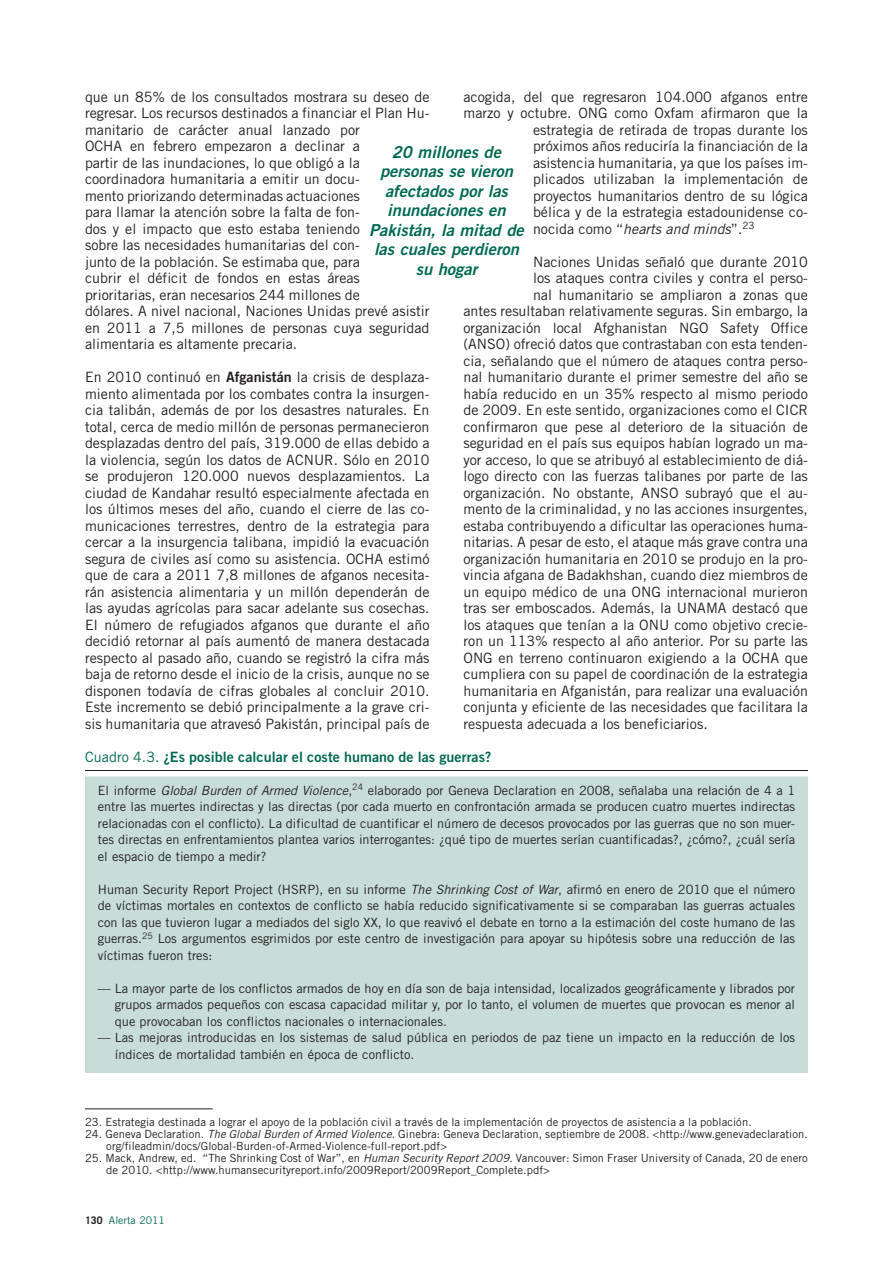
<style>
.page{position:relative;width:893px;height:1263px;background:#fff}
.page>*{position:absolute;margin:0;border:0;box-sizing:border-box;transform-origin:0 0}
.t1{font:italic 16.5px/19.5px "Trade Gothic Bold Two";color:#006a51;text-align:center}
.t2{font:14.25px/16.5px "Trade Gothic";color:#231f20}
.t3{font:14.25px "Trade Gothic Bold Two";letter-spacing:.005em;color:#006a51}
.t4{font:italic 14.25px "Trade Gothic";color:#231f20}
.t5{font:12.75px/16.5px "Trade Gothic";color:#231f20;text-align:justify}
.t6{font:11.25px/12px "Trade Gothic";letter-spacing:.005em;color:#231f20}
.t7{font:10.5px "Trade Gothic";color:#006a51}
.s1{font-family:"Trade Gothic Bold Two"}
.s2{font-style:normal}
.s3{font-family:"Trade Gothic"}
.s4{font-style:italic}
.s5{font-weight:700;color:#231f20}
</style>
<div class="page">
<hr style="left:85px;top:1108px;width:128px;height:1px;background:#231f20">
<div style="left:85px;top:745px;width:723px;height:327px;background:#c8ddd8"></div>
<div style="left:85px;top:740px;width:723px;height:36px;background:#fff"></div>
<hr style="left:85px;top:770px;width:723px;height:1px;background:#231f20">
<p class="t2" style="left:85px;top:90px;width:346px">que un 85% de los consultados mostrara su deseo de regresar. Los recursos destinados a financiar el Plan Hu&shy;manitario de carácter anual lanzado por<br>OCHA en febrero empezaron a declinar a<br>partir de las inundaciones, lo que obligó a la coordinadora humanitaria a emitir un docu-<br>mento priorizando determinadas actuaciones<br>para llamar la atención sobre la falta de fon-<br>dos y el impacto que esto estaba teniendo<br>sobre las necesidades humanitarias del con-<br>junto de la población. Se estimaba que, para<br>cubrir el déficit de fondos en estas áreas prioritarias, eran necesarios 244 millones de<br>dólares. A nivel nacional, Naciones Unidas prevé asistir en 2011 a 7,5 millones de personas cuya seguridad alimentaria es altamente precaria.</p>
<p class="t2" style="left:85px;top:370px;width:346px;text-align:justify">En 2010 continuó en <span class="s1">Afganistán</span> la crisis de desplaza&shy;miento alimentada por los combates contra la insurgen&shy;cia talibán, además de por los desastres naturales. En total, cerca de medio millón de personas permanecieron desplazadas dentro del país, 319.000 de ellas debido a la violencia, según los datos de ACNUR. Sólo en 2010 se produjeron 120.000 nuevos desplazamientos. La ciudad de Kandahar resultó especialmente afectada en los últimos meses del año, cuando el cierre de las co&shy;municaciones terrestres, dentro de la estrategia para cercar a la insurgencia talibana, impidió la evacuación segura de civiles así como su asistencia. OCHA estimó que de cara a 2011 7,8 millones de afganos necesita&shy;rán asistencia alimentaria y un millón dependerán de las ayudas agrícolas para sacar adelante sus cosechas.<br>El número de refugiados afganos que durante el año decidió retornar al país aumentó de manera destacada respecto al pasado año, cuando se registró la cifra más baja de retorno desde el inicio de la crisis, aunque no se disponen todavía de cifras globales al concluir 2010.<br>Este incremento se debió principalmente a la grave cri&shy;sis humanitaria que atravesó Pakistán, principal país de</p>
<p class="t2" style="left:463px;top:90px;width:346px">acogida, del que regresaron 104.000 afganos entre</p>
<p class="t2" style="left:463px;top:106px;width:346px">marzo y octubre. ONG como Oxfam afirmaron que la</p>
<p class="t2" style="left:533px;top:123px;width:276px">estrategia de retirada de tropas durante los</p>
<p class="t2" style="left:533px;top:139px;width:276px">próximos años reduciría la financiación de la</p>
<p class="t2" style="left:533px;top:156px;width:276px">asistencia humanitaria, ya que los países im-</p>
<p class="t2" style="left:533px;top:172px;width:276px">plicados utilizaban la implementación de</p>
<p class="t2" style="left:533px;top:189px;width:276px">proyectos humanitarios dentro de su lógica</p>
<p class="t2" style="left:533px;top:205px;width:276px">bélica y de la estrategia estadounidense co-</p>
<p class="t4" style="left:533px;top:223px;width:223px"><span class="s2">nocida como “</span>hearts and minds<span class="s2">”.</span><sup>23</sup></p>
<p class="t2" style="left:533px;top:255px;width:276px">Naciones Unidas señaló que durante 2010</p>
<p class="t2" style="left:533px;top:271px;width:276px">los ataques contra civiles y contra el perso-</p>
<p class="t2" style="left:533px;top:288px;width:276px">nal humanitario se ampliaron a zonas que</p>
<p class="t2" style="left:463px;top:304px;width:346px">antes resultaban relativamente seguras. Sin embargo, la</p>
<p class="t2" style="left:463px;top:321px;width:346px">organización local Afghanistan NGO Safety Office</p>
<p class="t2" style="left:463px;top:337px;width:346px">(ANSO) ofreció datos que contrastaban con esta tenden-</p>
<p class="t2" style="left:463px;top:354px;width:346px">cia, señalando que el número de ataques contra perso-</p>
<p class="t2" style="left:463px;top:370px;width:346px">nal humanitario durante el primer semestre del año se</p>
<p class="t2" style="left:463px;top:387px;width:346px">había reducido en un 35% respecto al mismo periodo</p>
<p class="t2" style="left:463px;top:403px;width:346px">de 2009. En este sentido, organizaciones como el CICR</p>
<p class="t2" style="left:463px;top:420px;width:346px">confirmaron que pese al deterioro de la situación de</p>
<p class="t2" style="left:463px;top:436px;width:346px">seguridad en el país sus equipos habían logrado un ma-</p>
<p class="t2" style="left:463px;top:453px;width:346px">yor acceso, lo que se atribuyó al establecimiento de diá-</p>
<p class="t2" style="left:463px;top:469px;width:346px">logo directo con las fuerzas talibanes por parte de las</p>
<p class="t2" style="left:463px;top:486px;width:346px">organización. No obstante, ANSO subrayó que el au-</p>
<p class="t2" style="left:463px;top:502px;width:346px">mento de la criminalidad, y no las acciones insurgentes,</p>
<p class="t2" style="left:463px;top:519px;width:346px">estaba contribuyendo a dificultar las operaciones huma-</p>
<p class="t2" style="left:463px;top:535px;width:346px">nitarias. A pesar de esto, el ataque más grave contra una</p>
<p class="t2" style="left:463px;top:552px;width:346px">organización humanitaria en 2010 se produjo en la pro-</p>
<p class="t2" style="left:463px;top:568px;width:346px">vincia afgana de Badakhshan, cuando diez miembros de</p>
<p class="t2" style="left:463px;top:585px;width:346px">un equipo médico de una ONG internacional murieron</p>
<p class="t2" style="left:463px;top:601px;width:346px">tras ser emboscados. Además, la UNAMA destacó que</p>
<p class="t2" style="left:463px;top:618px;width:346px">los ataques que tenían a la ONU como objetivo crecie-</p>
<p class="t2" style="left:463px;top:634px;width:346px">ron un 113% respecto al año anterior. Por su parte las</p>
<p class="t2" style="left:463px;top:651px;width:346px">ONG en terreno continuaron exigiendo a la OCHA que</p>
<p class="t2" style="left:463px;top:667px;width:346px">cumpliera con su papel de coordinación de la estrategia</p>
<p class="t2" style="left:463px;top:684px;width:346px">humanitaria en Afganistán, para realizar una evaluación</p>
<p class="t2" style="left:463px;top:700px;width:346px">conjunta y eficiente de las necesidades que facilitara la</p>
<p class="t2" style="left:463px;top:717px;width:246px">respuesta adecuada a los beneficiarios.</p>
<p class="t1" style="left:369px;top:144px;width:156px">20 millones de personas se vieron afectados por las inundaciones en<br>Pakistán, la mitad de las cuales perdieron su hogar</p>
<p class="t3" style="left:85px;top:751px;width:408px"><span class="s3">Cuadro 4.3.</span> ¿Es posible calcular el coste humano de las guerras?</p>
<p class="t5" style="left:98px;top:783px;width:699px">El informe <span class="s4">Global Burden of Armed Violence</span>,<sup>24</sup> elaborado por Geneva Declaration en 2008, señalaba una relación de 4 a 1 entre las muertes indirectas y las directas (por cada muerto en confrontación armada se producen cuatro muertes indirectas relacionadas con el conflicto). La dificultad de cuantificar el número de decesos provocados por las guerras que no son muer&shy;tes directas en enfrentamientos plantea varios interrogantes: ¿qué tipo de muertes serían cuantificadas?, ¿cómo?, ¿cuál sería el espacio de tiempo a medir?</p>
<p class="t5" style="left:98px;top:882px;width:699px">Human Security Report Project (HSRP), en su informe <span class="s4">The Shrinking Cost of War</span>, afirmó en enero de 2010 que el número de víctimas mortales en contextos de conflicto se había reducido significativamente si se comparaban las guerras actuales con las que tuvieron lugar a mediados del siglo XX, lo que reavivó el debate en torno a la estimación del coste humano de las guerras.<sup>25</sup> Los argumentos esgrimidos por este centro de investigación para apoyar su hipótesis sobre una reducción de las víctimas fueron tres:</p>
<p class="t5" style="left:115px;top:981px;width:682px;text-indent:-17px">— La mayor parte de los conflictos armados de hoy en día son de baja intensidad, localizados geográficamente y librados por grupos armados pequeños con escasa capacidad militar y, por lo tanto, el volumen de muertes que provocan es menor al que provocaban los conflictos nacionales o internacionales.</p>
<p class="t5" style="left:115px;top:1030px;width:682px;text-indent:-17px">— Las mejoras introducidas en los sistemas de salud pública en periodos de paz tiene un impacto en la reducción de los índices de mortalidad también en época de conflicto.</p>
<p class="t6" style="left:85px;top:1117px;width:668px">23. Estrategia destinada a lograr el apoyo de la población civil a través de la implementación de proyectos de asistencia a la población.</p>
<p class="t6" style="left:106px;top:1129px;width:703px;text-indent:-21px">24. Geneva Declaration. <span class="s4">The Global Burden of Armed Violence</span>. Ginebra: Geneva Declaration, septiembre de 2008. &lt;http://www.genevadeclaration. org/fileadmin/docs/Global-Burden-of-Armed-Violence-full-report.pdf&gt;</p>
<p class="t6" style="left:106px;top:1153px;width:703px;text-indent:-21px">25. Mack, Andrew, ed. “The Shrinking Cost of War”, en <span class="s4">Human Security Report 2009</span>. Vancouver: Simon Fraser University of Canada, 20 de enero de 2010. &lt;http://www.humansecurityreport.info/2009Report/2009Report_Complete.pdf&gt;</p>
<p class="t7" style="left:85px;top:1216px;width:81px"><span class="s5">130</span> Alerta 2011</p>
</div>
